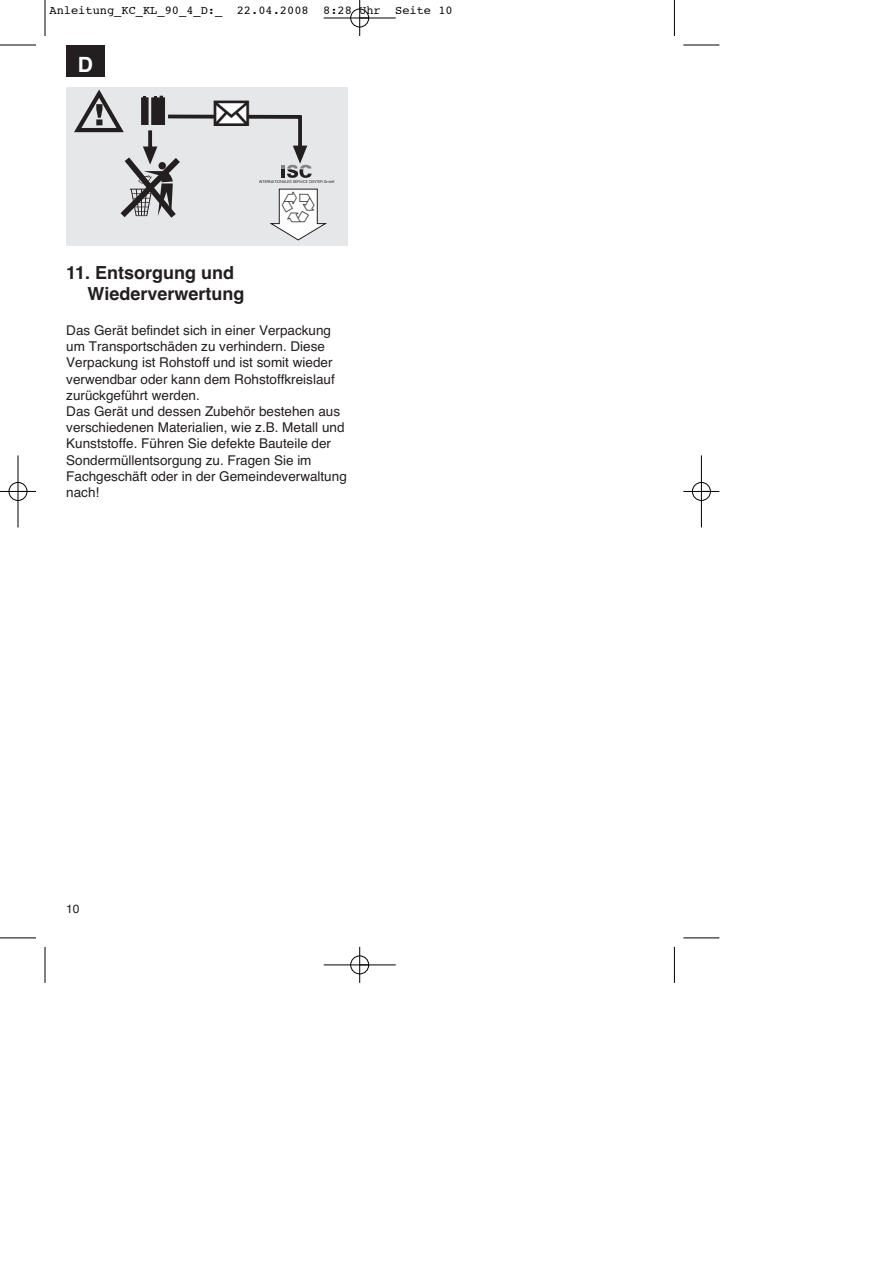
<style>
.page{position:relative;width:893px;height:1263px;background:#fff}
.page>*{position:absolute;margin:0;border:0;box-sizing:border-box;transform-origin:0 0}
.t1{font:54px "Technical LH Pi One";color:#231f20}
.t2{font:36px "European Pi Three";color:#231f20}
.t3{font:700 21px "Helvetica";color:#fff}
.t4{font:700 18px/21.6px "Helvetica";color:#231f20}
.t5{font:13.5px/16.2px "Helvetica";color:#231f20}
.t6{font:12px "Courier";color:#000}
.t7{font:12px "Helvetica";color:#231f20}
</style>
<div class="page">
<div style="left:66px;top:45px;width:39px;height:32px;background:#231f20"></div>
<div style="left:66px;top:88px;width:282px;height:158px;background:#e6e7e9"></div>
<svg style="left:74px;top:89px;width:50px;height:44px"></svg>
<svg style="left:148px;top:130px;width:4px;height:17px"></svg>
<svg style="left:120px;top:147px;width:60px;height:71px"></svg>
<svg style="left:168px;top:115px;width:130px;height:4px"></svg>
<svg style="left:298px;top:115px;width:4px;height:31px"></svg>
<div style="left:214px;top:101px;width:34px;height:24px;background:#fff;border:1px solid #231f20"></div>
<div style="left:141px;top:97px;width:7px;height:28px;background:#231f20;border:1px solid #231f20"></div>
<div style="left:151px;top:97px;width:14px;height:28px;background:#231f20;border:1px solid #231f20"></div>
<svg style="left:154px;top:96px;width:9px;height:2px"></svg>
<hr style="left:45px;top:0;width:1px;height:36px;background:#000">
<hr style="left:0;top:45px;width:36px;height:1px;background:#000">
<hr style="left:674px;top:0;width:1px;height:36px;background:#000">
<hr style="left:683px;top:45px;width:36px;height:1px;background:#000">
<hr style="left:45px;top:947px;width:1px;height:36px;background:#000">
<hr style="left:0;top:938px;width:36px;height:1px;background:#000">
<hr style="left:674px;top:947px;width:1px;height:36px;background:#000">
<hr style="left:683px;top:938px;width:36px;height:1px;background:#000">
<div style="left:692px;top:482px;width:19px;height:19px;border:1px solid #fff;border-radius:50%"></div>
<hr style="left:324px;top:18px;width:72px;height:1px;background:#000">
<hr style="left:324px;top:965px;width:72px;height:1px;background:#000">
<hr style="left:18px;top:455px;width:1px;height:72px;background:#000">
<hr style="left:701px;top:455px;width:1px;height:72px;background:#000">
<hr style="left:359px;top:0;width:1px;height:36px;background:#000">
<hr style="left:359px;top:947px;width:1px;height:36px;background:#000">
<hr style="left:0;top:491px;width:36px;height:1px;background:#000">
<hr style="left:683px;top:491px;width:36px;height:1px;background:#000">
<div style="left:350px;top:9px;width:19px;height:18px;border:1px solid #000;border-radius:50%"></div>
<div style="left:350px;top:956px;width:19px;height:18px;border:1px solid #000;border-radius:50%"></div>
<div style="left:9px;top:482px;width:18px;height:19px;border:1px solid #000;border-radius:50%"></div>
<div style="left:692px;top:482px;width:18px;height:19px;border:1px solid #000;border-radius:50%"></div>
<svg style="left:259px;top:146px;width:75px;height:95px"></svg>
<p class="t6" style="left:50px;top:4px;width:405px">Anleitung_KC_KL_90_4_D:_ 22.04.2008 8:28 Uhr Seite 10</p>
<h3 class="t3" style="left:78px;top:57px;width:17px">D</h3>
<h1 class="t1" style="left:124px;top:156px;width:55px">-</h1>
<h2 class="t2" style="left:213px;top:90px;width:37px">-</h2>
<h3 class="t4" style="left:88px;top:263px;width:158px;text-indent:-21px">11. Entsorgung und<br>Wiederverwertung</h3>
<p class="t5" style="left:66px;top:323px;width:282px">Das Gerät befindet sich in einer Verpackung um Transportschäden zu verhindern. Diese Verpackung ist Rohstoff und ist somit wieder verwendbar oder kann dem Rohstoffkreislauf zurückgeführt werden.<br>Das Gerät und dessen Zubehör bestehen aus verschiedenen Materialien, wie z.B. Metall und Kunststoffe. Führen Sie defekte Bauteile der Sondermüllentsorgung zu. Fragen Sie im Fachgeschäft oder in der Gemeindeverwaltung nach!</p>
<p class="t7" style="left:66px;top:904px;width:15px">10</p>
</div>
